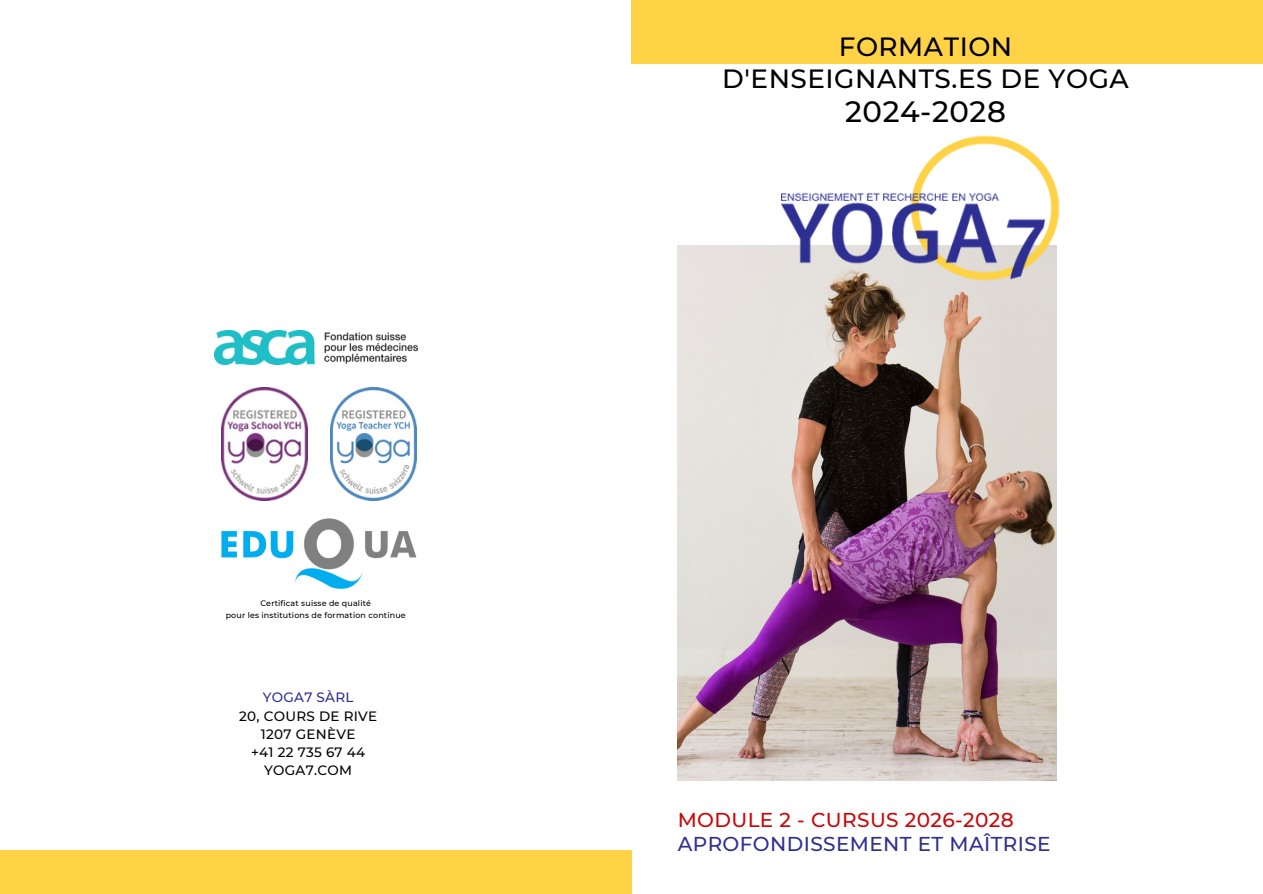
<style>
.page{position:relative;width:1263px;height:894px;background:#fff}
.page>*{position:absolute;margin:0;border:0;box-sizing:border-box;transform-origin:0 0}
.t1{font:500 29.25px "Montserrat";letter-spacing:.02em;color:#000}
.t2{font:500 26.25px "Montserrat";letter-spacing:.02em;color:#000}
.t3{font:500 20.1px "Montserrat";letter-spacing:.02em;color:#2e2f92}
.t4{font:500 20.1px "Montserrat";letter-spacing:.02em;color:#cb0606}
.t5{font:500 13.5px "Montserrat";letter-spacing:.02em;color:#000}
.t6{font:500 13.5px "Montserrat";letter-spacing:.02em;color:#2e2f92}
.t7{font:500 7.95px "Montserrat";letter-spacing:.02em;color:#000}
</style>
<div class="page">
<div style="left:0;top:849px;width:631px;height:44px;background:#ffd345"></div>
<img style="left:221px;top:387px;width:87px;height:113px">
<img style="left:330px;top:387px;width:87px;height:113px">
<img style="left:215px;top:331px;width:202px;height:33px">
<img style="left:221px;top:518px;width:196px;height:70px">
<img style="left:678px;top:245px;width:379px;height:535px">
<img style="left:781px;top:135px;width:279px;height:156px">
<div style="left:632px;top:0;width:631px;height:63px;background:#ffd345"></div>
<p class="t7" style="left:260px;top:597px;width:112px">Certificat suisse de qualité</p>
<p class="t7" style="left:226px;top:610px;width:182px">pour les institutions de formation continue</p>
<p class="t6" style="left:263px;top:689px;width:92px">YOGA7 SÀRL</p>
<p class="t5" style="left:239px;top:707px;width:140px">20, COURS DE RIVE</p>
<p class="t5" style="left:261px;top:725px;width:96px">1207 GENÈVE</p>
<p class="t5" style="left:251px;top:743px;width:116px">+41 22 735 67 44</p>
<p class="t5" style="left:264px;top:762px;width:89px">YOGA7.COM</p>
<p class="t2" style="left:839px;top:31px;width:175px">FORMATION</p>
<p class="t2" style="left:722px;top:62px;width:408px">D'ENSEIGNANTS.ES DE YOGA</p>
<p class="t1" style="left:845px;top:94px;width:162px">2024-2028</p>
<p class="t4" style="left:678px;top:807px;width:337px">MODULE 2 - CURSUS 2026-2028</p>
<p class="t3" style="left:678px;top:831px;width:374px">APROFONDISSEMENT ET MAÎTRISE</p>
</div>
